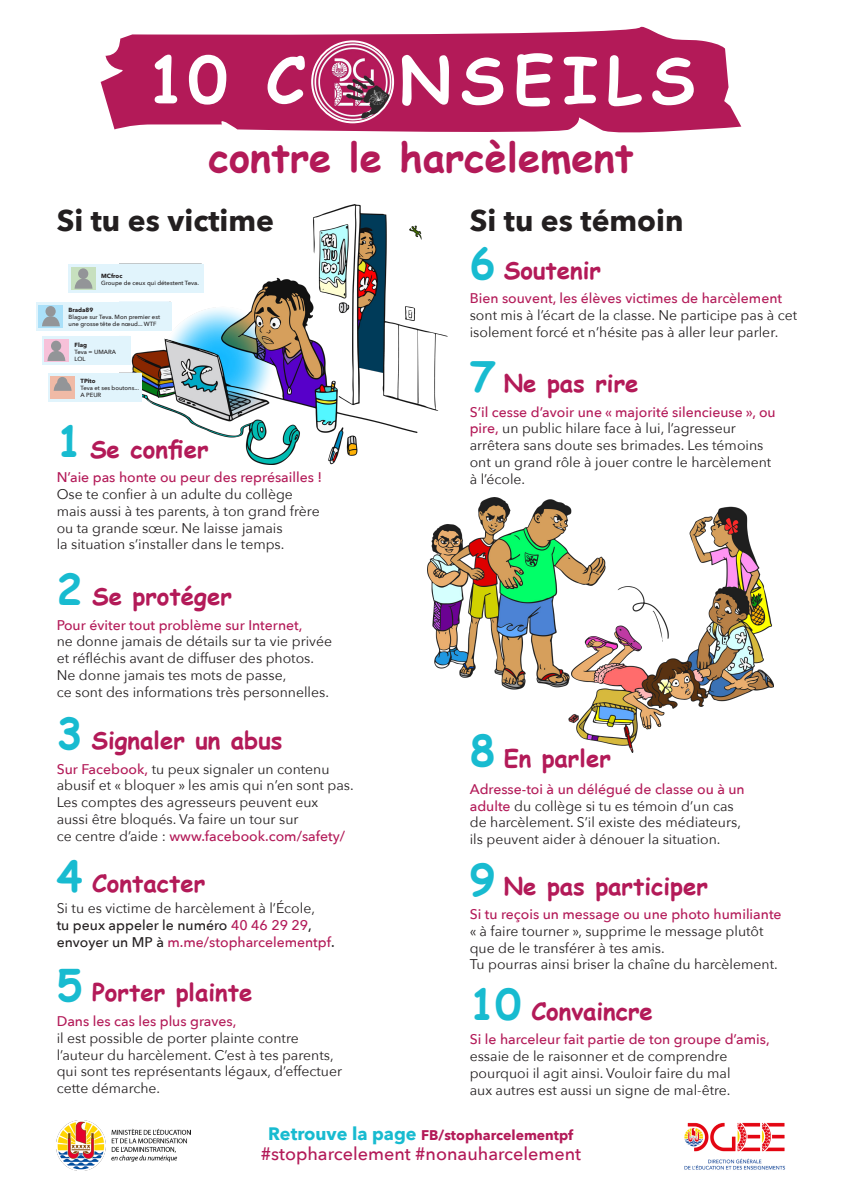
<style>
.page{position:relative;width:842px;height:1191px;background:#fff}
.page>*{position:absolute;margin:0;border:0;box-sizing:border-box;transform-origin:0 0}
.t1{font:700 64px "Comic Sans MS";letter-spacing:.14em;color:#fff}
.t2{font:700 42px "Comic Sans MS";color:#18bbd0}
.t3{font:700 40px "Comic Sans MS";color:#b31a58}
.t4{font:700 30px "Avenir Next";color:#231f20}
.t5{font:700 24px "Comic Sans MS";color:#b31a58}
.t6{font:500 18px "Avenir Next";color:#b31a58}
.t7{font:14px/16.8px "Avenir Next";color:#231f20}
.t8{font:500 14px "Avenir Next";color:#b31a58}
.t9{font:700 14px "Avenir Next";color:#b31a58}
.t10{font:500 14px "Avenir Next";color:#231f20}
.t11{font:500 6px/7.2px "Avenir Next";color:#231f20}
.t12{font:700 6px "Avenir Next";color:#231f20}
.s1{font-weight:500;color:#b31a58}
.s2{color:#b31a58}
.s3{color:#231f20}
.s4{font-size:18px;color:#18bbd0}
</style>
<div class="page">
<img style="left:427px;top:497px;width:346px;height:255px">
<svg style="left:101px;top:26px;width:640px;height:107px;background:#be3d72"></svg>
<img style="left:119px;top:205px;width:329px;height:260px">
<div style="left:69px;top:264px;width:135px;height:29px;background:#e1f4fc"></div>
<div style="left:71px;top:267px;width:24px;height:23px;background:#c7e0bf"></div>
<div style="left:36px;top:302px;width:135px;height:28px;background:#e1f4fc"></div>
<div style="left:39px;top:305px;width:24px;height:22px;background:#aae0f9"></div>
<div style="left:42px;top:337px;width:88px;height:28px;background:#e1f4fc"></div>
<div style="left:45px;top:339px;width:24px;height:23px;background:#f7c1d9"></div>
<div style="left:48px;top:373px;width:94px;height:28px;background:#e1f4fc"></div>
<div style="left:50px;top:376px;width:25px;height:22px;background:#f0baa6"></div>
<div style="left:78px;top:268px;width:10px;height:11px;background:#939598;border-radius:50%"></div>
<svg style="left:75px;top:279px;width:17px;height:10px"></svg>
<div style="left:45px;top:306px;width:11px;height:11px;background:#939598;border-radius:50%"></div>
<svg style="left:42px;top:316px;width:18px;height:10px"></svg>
<div style="left:51px;top:341px;width:10px;height:10px;background:#939598;border-radius:50%"></div>
<svg style="left:47px;top:351px;width:18px;height:10px"></svg>
<div style="left:57px;top:377px;width:10px;height:10px;background:#939598;border-radius:50%"></div>
<svg style="left:54px;top:381px;width:18px;height:10px"></svg>
<img style="left:57px;top:1120px;width:134px;height:50px">
<img style="left:684px;top:1122px;width:102px;height:48px">
<img style="left:312px;top:41px;width:81px;height:81px;border-radius:40px">
<div style="left:311px;top:40px;width:83px;height:83px;border:2px solid #fff;border-radius:50%"></div>
<p class="t1" style="left:147px;top:33px;width:549px">10 C 0NSEILS</p>
<p class="t3" style="left:209px;top:128px;width:426px">contre le harcèlement</p>
<p class="t4" style="left:57px;top:194px;width:219px">Si tu es victime</p>
<p class="t4" style="left:470px;top:194px;width:215px">Si tu es témoin</p>
<p class="t12" style="left:101px;top:271px;width:23px">MCfroc</p>
<p class="t11" style="left:101px;top:279px;width:99px">Groupe de ceux qui détestent Teva.</p>
<p class="t12" style="left:69px;top:305px;width:26px">Brada89</p>
<p class="t11" style="left:69px;top:313px;width:93px">Blague sur Teva. Mon premier est une grosse tête de noeud... WTF</p>
<p class="t12" style="left:75px;top:339px;width:14px">Flag</p>
<p class="t11" style="left:75px;top:348px;width:43px">Teva = UMARA<br>LOL</p>
<p class="t12" style="left:81px;top:375px;width:16px">TPito</p>
<p class="t11" style="left:81px;top:384px;width:60px">Teva et ses boutons...<br>A PEUR</p>
<p class="t2" style="left:57px;top:411px;width:27px">1</p>
<p class="t5" style="left:90px;top:431px;width:120px">Se confier</p>
<p class="t8" style="left:57px;top:465px;width:267px">N’aie pas honte ou peur des représailles !</p>
<p class="t7" style="left:57px;top:485px;width:238px">Ose te confier à un adulte du collège</p>
<p class="t7" style="left:57px;top:502px;width:264px">mais aussi à tes parents, à ton grand frère</p>
<p class="t7" style="left:57px;top:519px;width:227px">ou ta grande sœur. Ne laisse jamais</p>
<p class="t7" style="left:57px;top:535px;width:229px">la situation s’installer dans le temps.</p>
<p class="t2" style="left:57px;top:558px;width:27px">2</p>
<p class="t5" style="left:92px;top:578px;width:141px">Se protéger</p>
<p class="t8" style="left:57px;top:613px;width:247px">Pour éviter tout problème sur Internet,</p>
<p class="t7" style="left:57px;top:632px;width:277px">ne donne jamais de détails sur ta vie privée</p>
<p class="t7" style="left:57px;top:649px;width:259px">et réfléchis avant de diffuser des photos.</p>
<p class="t7" style="left:57px;top:666px;width:231px">Ne donne jamais tes mots de passe,</p>
<p class="t7" style="left:57px;top:683px;width:274px">ce sont des informations très personnelles.</p>
<p class="t2" style="left:57px;top:702px;width:27px">3</p>
<p class="t5" style="left:91px;top:722px;width:193px">Signaler un abus</p>
<p class="t7" style="left:57px;top:759px;width:274px"><span class="s1">Sur Facebook,</span> tu peux signaler un contenu</p>
<p class="t7" style="left:57px;top:776px;width:298px">abusif et « bloquer » les amis qui n’en sont pas.</p>
<p class="t7" style="left:57px;top:793px;width:290px">Les comptes des agresseurs peuvent eux aussi être bloqués. Va faire un tour sur<br>ce centre d’aide : <span class="s1">www.facebook.com/safety/</span></p>
<p class="t2" style="left:57px;top:845px;width:27px">4</p>
<p class="t5" style="left:92px;top:865px;width:115px">Contacter</p>
<p class="t7" style="left:57px;top:899px;width:260px">Si tu es victime de harcèlement à l’École,</p>
<p class="t10" style="left:57px;top:913px;width:257px">tu peux appeler le numéro <span class="s2">40 46 29 29</span>,</p>
<p class="t8" style="left:57px;top:930px;width:280px"><span class="s3">envoyer un MP à</span> m.me/stopharcelementpf<span class="s3">.</span></p>
<p class="t2" style="left:57px;top:954px;width:27px">5</p>
<p class="t5" style="left:92px;top:975px;width:162px">Porter plainte</p>
<p class="t8" style="left:57px;top:1009px;width:181px">Dans les cas les plus graves,</p>
<p class="t7" style="left:57px;top:1029px;width:244px">il est possible de porter plainte contre</p>
<p class="t7" style="left:57px;top:1045px;width:278px">l’auteur du harcèlement. C’est à tes parents,</p>
<p class="t7" style="left:57px;top:1062px;width:287px">qui sont tes représentants légaux, d’effectuer cette démarche.</p>
<p class="t2" style="left:470px;top:233px;width:27px">6</p>
<p class="t5" style="left:504px;top:253px;width:99px">Soutenir</p>
<p class="t7" style="left:470px;top:289px;width:329px"><span class="s1">Bien souvent, les élèves victimes de harcèlement </span>sont mis à l’écart de la classe. Ne participe pas à cet isolement forcé et n’hésite pas à aller leur parler.</p>
<p class="t2" style="left:470px;top:345px;width:27px">7</p>
<p class="t5" style="left:504px;top:365px;width:136px">Ne pas rire</p>
<p class="t7" style="left:470px;top:403px;width:308px"><span class="s1">S’il cesse d’avoir une « majorité silencieuse », ou pire,</span> un public hilare face à lui, l’agresseur arrêtera sans doute ses brimades. Les témoins ont un grand rôle à jouer contre le harcèlement à l’école.</p>
<p class="t2" style="left:470px;top:719px;width:27px">8</p>
<p class="t5" style="left:504px;top:740px;width:109px">En parler</p>
<p class="t7" style="left:470px;top:780px;width:276px"><span class="s1">Adresse-toi à un délégué de classe ou à un adulte</span> du collège si tu es témoin d’un cas de harcèlement. S’il existe des médiateurs, ils peuvent aider à dénouer la situation.</p>
<p class="t2" style="left:470px;top:848px;width:27px">9</p>
<p class="t5" style="left:504px;top:868px;width:206px">Ne pas participer</p>
<p class="t7" style="left:470px;top:905px;width:313px"><span class="s1">Si tu reçois un message ou une photo humiliante </span>« à faire tourner », supprime le message plutôt que de le transférer à tes amis.</p>
<p class="t7" style="left:470px;top:955px;width:309px">Tu pourras ainsi briser la chaîne du harcèlement.</p>
<p class="t2" style="left:470px;top:973px;width:53px">10</p>
<p class="t5" style="left:531px;top:993px;width:123px">Convaincre</p>
<p class="t7" style="left:470px;top:1030px;width:301px"><span class="s1">Si le harceleur fait partie de ton groupe d’amis, </span>essaie de le raisonner et de comprendre pourquoi il agit ainsi. Vouloir faire du mal<br>aux autres est aussi un signe de mal-être.</p>
<p class="t9" style="left:268px;top:1122px;width:307px"><span class="s4">Retrouve la page</span> FB/stopharcelementpf</p>
<p class="t6" style="left:261px;top:1138px;width:322px">#stopharcelement #nonauharcelement</p>
</div>
